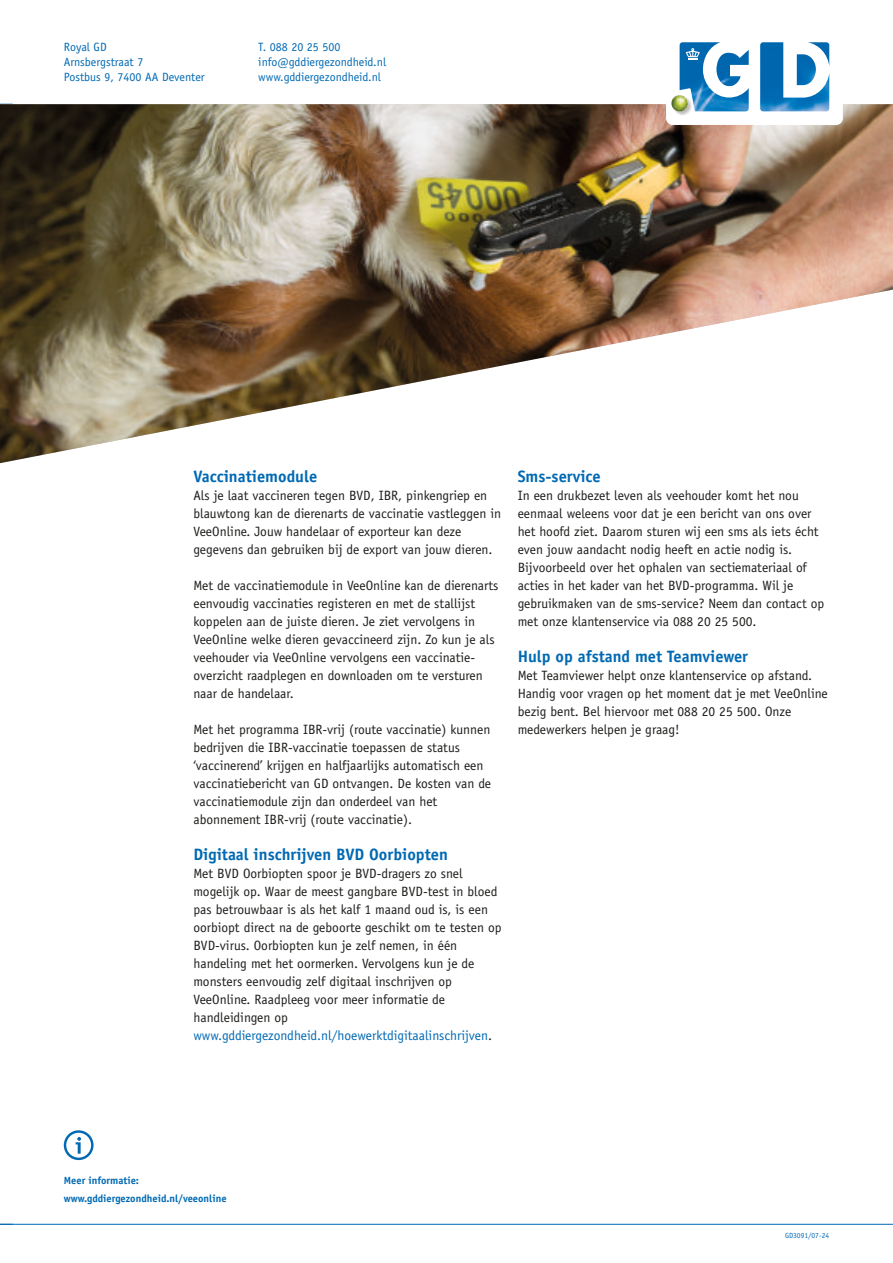
<style>
.page{position:relative;width:893px;height:1263px;background:#fff}
.page>*{position:absolute;margin:0;border:0;box-sizing:border-box;transform-origin:0 0}
.tussenkop{font:700 16.5px "Officina Sans Std";color:#0069b3}
.body{font:13.5px/18px "Officina Sans Std";color:#1d1d1b}
.body-2{font:13.5px "Officina Sans Std";color:#0069b3}
.t1{font:12px "Officina Sans Std";color:#0069b3}
.meer_info{font:700 10.5px "Officina Sans Std";color:#0069b3}
.t2{font:7.5px "Officina Sans Std";color:#0069b3}
.s1{color:#1d1d1b}
</style>
<div class="page">
<hr style="left:0;top:1224px;width:893px;height:1px;background:#0069b3">
<svg style="left:64px;top:1130px;width:30px;height:30px"></svg>
<img style="left:0;top:104px;width:893px;height:360px">
<svg style="left:666px;top:42px;width:177px;height:83px"></svg>
<p class="t1" style="left:64px;top:40px;width:44px">Royal GD</p>
<p class="t1" style="left:64px;top:55px;width:81px">Arnsbergstraat 7</p>
<p class="t1" style="left:64px;top:70px;width:142px">Postbus 9, 7400 AA Deventer</p>
<p class="t1" style="left:258px;top:40px;width:84px">T. 088 20 25 500</p>
<p class="t1" style="left:258px;top:55px;width:129px">info@gddiergezondheid.nl</p>
<p class="t1" style="left:258px;top:70px;width:124px">www.gddiergezondheid.nl</p>
<p class="tussenkop" style="left:193px;top:466px;width:125px">Vaccinatiemodule</p>
<p class="body" style="left:193px;top:487px;width:309px">Als je laat vaccineren tegen BVD, IBR, pinkengriep en blauwtong kan de dierenarts de vaccinatie vastleggen in VeeOnline. Jouw handelaar of exporteur kan deze gegevens dan gebruiken bij de export van jouw dieren.</p>
<p class="body" style="left:193px;top:577px;width:306px">Met de vaccinatiemodule in VeeOnline kan de dierenarts eenvoudig vaccinaties registeren en met de stallijst koppelen aan de juiste dieren. Je ziet vervolgens in VeeOnline welke dieren gevaccineerd zijn. Zo kun je als veehouder via VeeOnline vervolgens een vaccinatie&shy;overzicht raadplegen en downloaden om te versturen naar de handelaar.</p>
<p class="body" style="left:193px;top:721px;width:299px">Met het programma IBR-vrij (route vaccinatie) kunnen bedrijven die IBR-vaccinatie toepassen de status ‘vaccinerend’ krijgen en halfjaarlijks automatisch een vaccinatiebericht van GD ontvangen. De kosten van de vaccinatiemodule zijn dan onderdeel van het abonnement IBR-vrij (route vaccinatie).</p>
<p class="tussenkop" style="left:193px;top:844px;width:256px">Digitaal inschrijven BVD Oorbiopten</p>
<p class="body" style="left:193px;top:865px;width:310px">Met BVD Oorbiopten spoor je BVD-dragers zo snel mogelijk op. Waar de meest gangbare BVD-test in bloed pas betrouwbaar is als het kalf 1 maand oud is, is een oorbiopt direct na de geboorte geschikt om te testen op BVD-virus. Oorbiopten kun je zelf nemen, in één handeling met het oormerken. Vervolgens kun je de monsters eenvoudig zelf digitaal inschrijven op VeeOnline. Raadpleeg voor meer informatie de handleidingen op</p>
<p class="body-2" style="left:193px;top:1028px;width:300px">www.gddiergezondheid.nl/hoewerktdigitaalinschrijven<span class="s1">.</span></p>
<p class="tussenkop" style="left:518px;top:466px;width:85px">Sms-service</p>
<p class="body" style="left:518px;top:487px;width:308px">In een drukbezet leven als veehouder komt het nou eenmaal weleens voor dat je een bericht van ons over het hoofd ziet. Daarom sturen wij een sms als iets écht even jouw aandacht nodig heeft en actie nodig is.<br>Bijvoorbeeld over het ophalen van sectiemateriaal of acties in het kader van het BVD-programma. Wil je gebruikmaken van de sms-service? Neem dan contact op met onze klantenservice via 088 20 25 500.</p>
<p class="tussenkop" style="left:518px;top:646px;width:232px">Hulp op afstand met Teamviewer</p>
<p class="body" style="left:518px;top:667px;width:312px">Met Teamviewer helpt onze klantenservice op afstand.<br>Handig voor vragen op het moment dat je met VeeOnline bezig bent. Bel hiervoor met 088 20 25 500. Onze medewerkers helpen je graag!</p>
<p class="meer_info" style="left:64px;top:1174px;width:77px">Meer informatie:</p>
<p class="meer_info" style="left:64px;top:1192px;width:164px">www.gddiergezondheid.nl/veeonline</p>
<p class="t2" style="left:785px;top:1231px;width:46px">GD3091/07-24</p>
</div>
